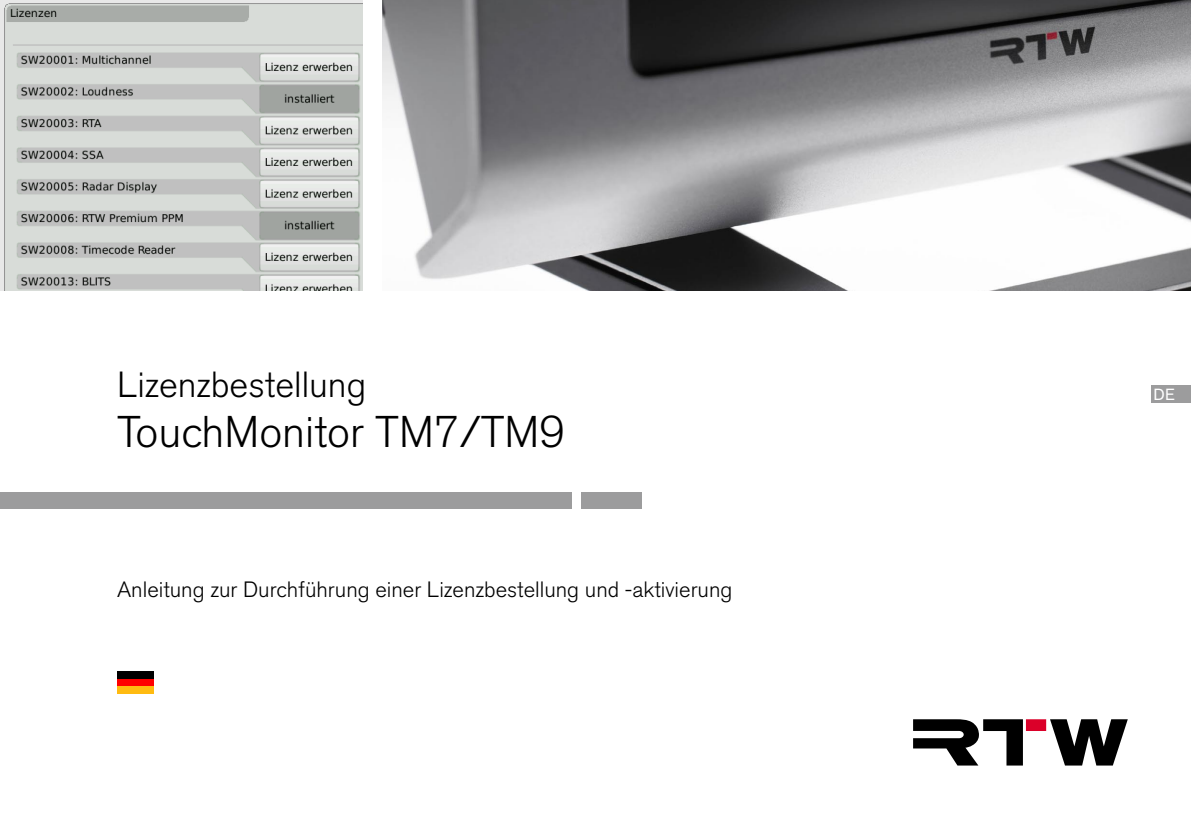
<style>
.page{position:relative;width:1191px;height:840px;background:#fff}
.page>*{position:absolute;margin:0;border:0;box-sizing:border-box;transform-origin:0 0}
.t1{font:300 44px "Akzidenz Grotesk BE";color:#000}
.t2{font:300 36px "Akzidenz Grotesk BE";color:#000}
.t3{font:300 22px "Akzidenz Grotesk BE";color:#000}
.t4{font:16px "Akzidenz Grotesk BE";color:#fff}
</style>
<div class="page">
<div style="left:581px;top:492px;width:61px;height:16px;background:#9c9c9d"></div>
<div style="left:0;top:492px;width:571px;height:16px;background:#9c9c9d"></div>
<svg style="left:913px;top:719px;width:110px;height:46px"></svg>
<div style="left:1026px;top:718px;width:20px;height:12px;background:#db0029"></div>
<svg style="left:1050px;top:719px;width:77px;height:46px"></svg>
<img style="left:382px;top:0;width:808px;height:290px">
<div style="left:1151px;top:386px;width:39px;height:17px;background:#9c9c9d"></div>
<div style="left:118px;top:685px;width:36px;height:8px;background:#fb1"></div>
<div style="left:118px;top:678px;width:36px;height:7px;background:#f00"></div>
<div style="left:118px;top:670px;width:36px;height:8px;background:#000"></div>
<img style="left:1px;top:0;width:362px;height:290px">
<h2 class="t2" style="left:117px;top:372px;width:251px">Lizenzbestellung</h2>
<h1 class="t1" style="left:117px;top:416px;width:449px">TouchMonitor TM7/TM9</h1>
<p class="t3" style="left:117px;top:581px;width:617px">Anleitung zur Durchführung einer Lizenzbestellung und -aktivierung</p>
<p class="t4" style="left:1153px;top:389px;width:23px">DE</p>
</div>
